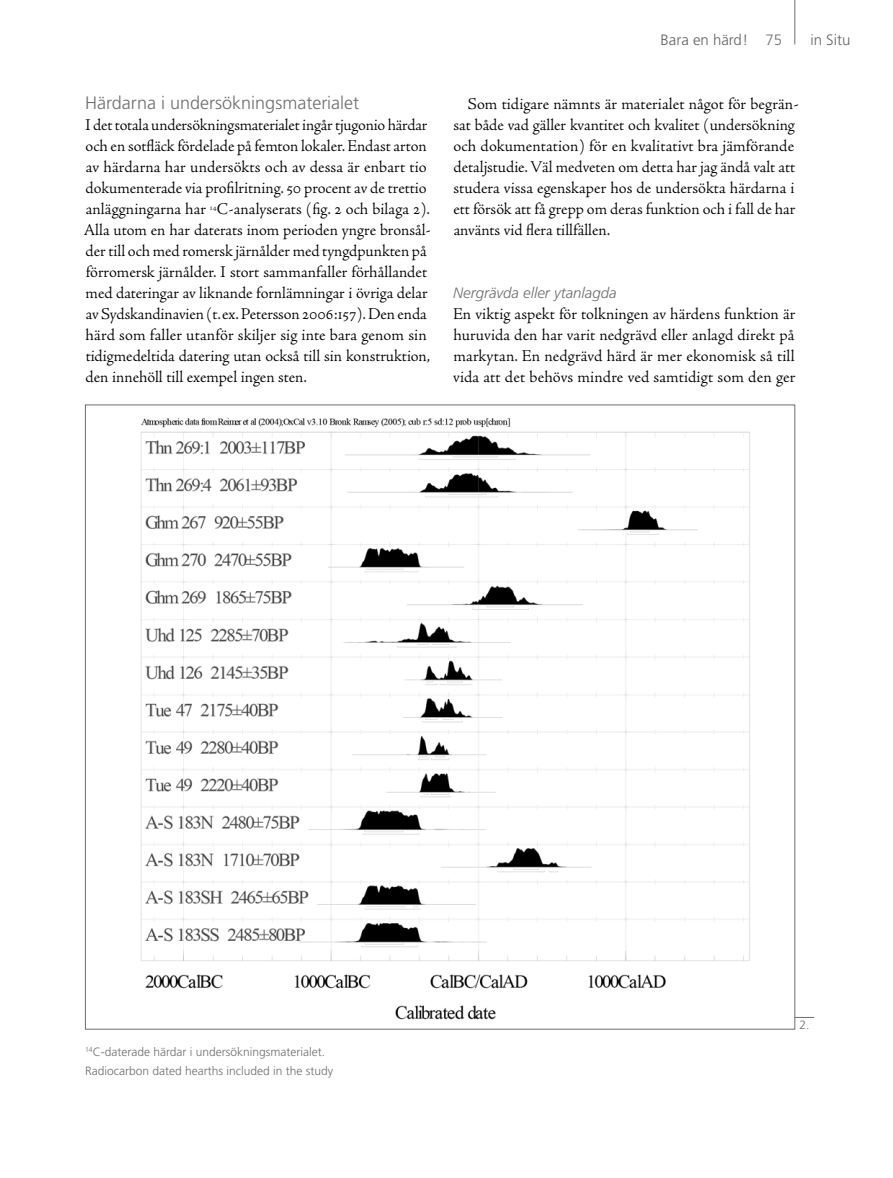
<style>
.page{position:relative;width:893px;height:1178px;background:#fff}
.page>*{position:absolute;margin:0;border:0;box-sizing:border-box;transform-origin:0 0}
.t1{font:300 18px "Frutiger LT Std";color:#706f6f}
.t2{font:300 16.5px/21px "Adobe Jenson Pro";color:#000}
.t3{font:italic 300 15px "Frutiger LT Std";color:#706f6f}
.t4{font:300 15px "Frutiger LT Std";color:#646363}
.t5{font:300 12px/19.2px "Frutiger LT Std";color:#706f6f}
.s1{color:#706f6f}
</style>
<div class="page">
<hr style="left:794px;top:0;width:1px;height:45px;background:#706f6f">
<svg style="left:795px;top:1017px;width:19px;height:1px"></svg>
<img style="left:140px;top:418px;width:610px;height:602px">
<p class="t1" style="left:85px;top:93px;width:276px">Härdarna i undersökningsmaterialet</p>
<p class="t2" style="left:84px;top:115px;width:349px">I det totala undersökningsmaterialet ingår tjugonio härdar och en sotfläck fördelade på femton lokaler. Endast arton av härdarna har undersökts och av dessa är enbart tio dokumenterade via profilritning. 50 procent av de trettio anläggningarna har <sup>14</sup>C-analyserats (fig. 2 och bilaga 2).<br>Alla utom en har daterats inom perioden yngre bronsål&shy;der till och med romersk järnålder med tyngdpunkten på förromersk järnålder. I stort sammanfaller förhållandet med dateringar av liknande fornlämningar i övriga delar av Sydskandinavien (t. ex. Petersson 2006:157). Den enda härd som faller utanför skiljer sig inte bara genom sin tidigmedeltida datering utan också till sin konstruktion, den innehöll till exempel ingen sten.</p>
<p class="t4" style="left:660px;top:31px;width:123px">Bara en härd! <span class="s1">75</span></p>
<p class="t4" style="left:810px;top:31px;width:42px">in Situ</p>
<p class="t2" style="left:453px;top:94px;width:347px;text-indent:14px">Som tidigare nämnts är materialet något för begrän&shy;sat både vad gäller kvantitet och kvalitet (undersökning och dokumentation) för en kvalitativt bra jämförande detaljstudie. Väl medveten om detta har jag ändå valt att studera vissa egenskaper hos de undersökta härdarna i ett försök att få grepp om deras funktion och i fall de har använts vid flera tillfällen.</p>
<p class="t3" style="left:453px;top:285px;width:165px">Nergrävda eller ytanlagda</p>
<p class="t2" style="left:453px;top:304px;width:344px;text-align:justify">En viktig aspekt för tolkningen av härdens funktion är huruvida den har varit nedgrävd eller anlagd direkt på markytan. En nedgrävd härd är mer ekonomisk så till vida att det behövs mindre ved samtidigt som den ger</p>
<p class="t5" style="left:85px;top:1042px;width:250px"><sup>14</sup>C-daterade härdar i undersökningsmaterialet.<br>Radiocarbon dated hearths included in the study</p>
<p class="t5" style="left:799px;top:1015px;width:12px">2.</p>
</div>
